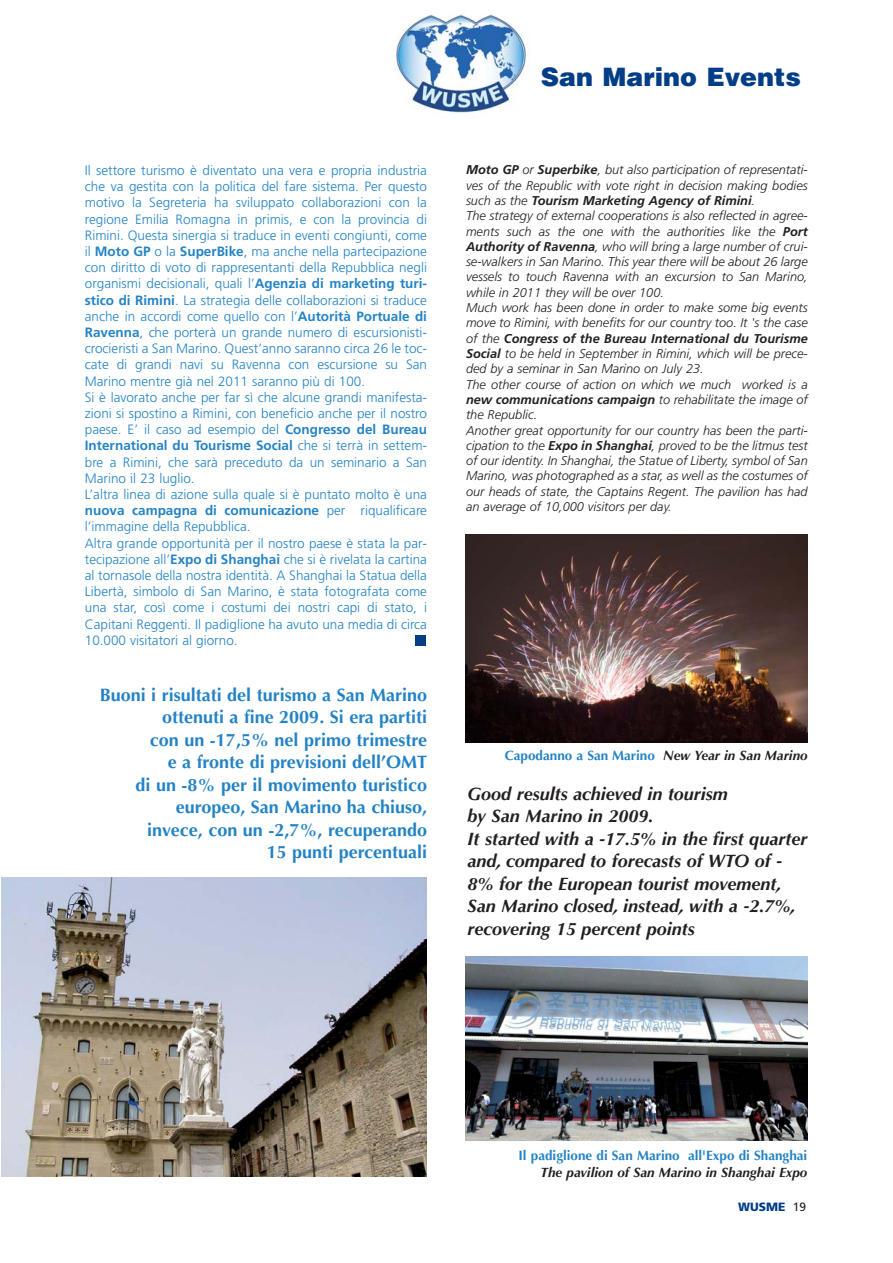
<style>
.page{position:relative;width:893px;height:1263px;background:#fff}
.page>*{position:absolute;margin:0;border:0;box-sizing:border-box;transform-origin:0 0}
.t1{font:900 25.35px "Helvetica";color:#023e88}
.t2{font:700 18px/22.5px "Optima";color:#2383c6;text-align:right}
.t3{font:italic 700 18px/22.5px "Optima";color:#231f20}
.t4{font:300 13.5px/16.2px "Frutiger";color:#2383c6}
.t5{font:700 13.5px "Optima";color:#2383c6}
.t6{font:italic 700 13.5px "Optima";color:#231f20}
.t7{font:italic 300 12.75px/15.3px "Frutiger";color:#231f20}
.t8{font:900 12px "Frutiger";color:#023e88}
.s1{font-weight:700}
.s2{font-style:italic;color:#231f20}
.s3{font-weight:400;color:#231f20}
</style>
<div class="page">
<img style="left:396px;top:14px;width:131px;height:99px">
<img style="left:465px;top:534px;width:343px;height:208px">
<img style="left:466px;top:956px;width:342px;height:185px">
<div style="left:415px;top:635px;width:11px;height:11px;background:#023e88"></div>
<img style="left:1px;top:877px;width:426px;height:299px">
<h1 class="t1" style="left:541px;top:67px;width:261px">San Marino Events</h1>
<p class="t4" style="left:85px;top:163px;width:344px">Il settore turismo è diventato una vera e propria industria che va gestita con la politica del fare sistema. Per questo motivo la Segreteria ha sviluppato collaborazioni con la regione Emilia Romagna in primis, e con la provincia di Rimini. Questa sinergia si traduce in eventi congiunti, come il <span class="s1">Moto GP</span> o la <span class="s1">SuperBike</span>, ma anche nella partecipazione con diritto di voto di rappresentanti della Repubblica negli organismi decisionali, quali l’<span class="s1">Agenzia di marketing turi&shy;stico di Rimini</span>. La strategia delle collaborazioni si traduce anche in accordi come quello con l’<span class="s1">Autorità Portuale di Ravenna</span>, che porterà un grande numero di escursionisti&shy;crocieristi a San Marino. Quest’anno saranno circa 26 le toc&shy;cate di grandi navi su Ravenna con escursione su San Marino mentre già nel 2011 saranno più di 100.<br>Si è lavorato anche per far sì che alcune grandi manifesta&shy;zioni si spostino a Rimini, con beneficio anche per il nostro paese. E’ il caso ad esempio del <span class="s1">Congresso del Bureau International du Tourisme Social</span> che si terrà in settem&shy;bre a Rimini, che sarà preceduto da un seminario a San Marino il 23 luglio.<br>L’altra linea di azione sulla quale si è puntato molto è una <span class="s1">nuova campagna di comunicazione</span> per riqualificare l’immagine della Repubblica.<br>Altra grande opportunità per il nostro paese è stata la par&shy;tecipazione all’<span class="s1">Expo di Shanghai</span> che si è rivelata la cartina al tornasole della nostra identità. A Shanghai la Statua della Libertà, simbolo di San Marino, è stata fotografata come una star, così come i costumi dei nostri capi di stato, i Capitani Reggenti. Il padiglione ha avuto una media di circa 10.000 visitatori al giorno.</p>
<p class="t7" style="left:466px;top:163px;width:343px"><span class="s1">Moto GP</span> or <span class="s1">Superbike</span>, but also participation of representati&shy;ves of the Republic with vote right in decision making bodies such as the <span class="s1">Tourism Marketing Agency of Rimini</span>.<br>The strategy of external cooperations is also reflected in agree&shy;ments such as the one with the authorities like the <span class="s1">Port Authority of Ravenna</span>, who will bring a large number of crui&shy;se-walkers in San Marino. This year there will be about 26 large vessels to touch Ravenna with an excursion to San Marino, while in 2011 they will be over 100.<br>Much work has been done in order to make some big events move to Rimini, with benefits for our country too. It 's the case of the <span class="s1">Congress of the Bureau International du Tourisme Social</span> to be held in September in Rimini, which will be prece&shy;ded by a seminar in San Marino on July 23.<br>The other course of action on which we much worked is a <span class="s1">new communications campaign</span> to rehabilitate the image of the Republic.<br>Another great opportunity for our country has been the parti&shy;cipation to the <span class="s1">Expo in Shanghai</span>, proved to be the litmus test of our identity. In Shanghai, the Statue of Liberty, symbol of San Marino, was photographed as a star, as well as the costumes of our heads of state, the Captains Regent. The pavilion has had an average of 10,000 visitors per day.</p>
<p class="t2" style="left:100px;top:685px;width:329px">Buoni i risultati del turismo a San Marino ottenuti a fine 2009. Si era partiti<br>con un -17,5% nel primo trimestre<br>e a fronte di previsioni dell’OMT<br>di un -8% per il movimento turistico europeo, San Marino ha chiuso,<br>invece, con un -2,7%, recuperando<br>15 punti percentuali</p>
<p class="t5" style="left:505px;top:750px;width:304px">Capodanno a San Marino <span class="s2">New Year in San Marino</span></p>
<p class="t3" style="left:468px;top:784px;width:341px">Good results achieved in tourism<br>by San Marino in 2009.<br>It started with a -17.5% in the first quarter and, compared to forecasts of WTO of - 8% for the European tourist movement, San Marino closed, instead, with a -2.7%, recovering 15 percent points</p>
<p class="t5" style="left:518px;top:1150px;width:290px">Il padiglione di San Marino all'Expo di Shanghai</p>
<p class="t6" style="left:541px;top:1166px;width:268px">The pavilion of San Marino in Shanghai Expo</p>
<p class="t8" style="left:738px;top:1202px;width:69px">WUSME <span class="s3">19</span></p>
</div>
